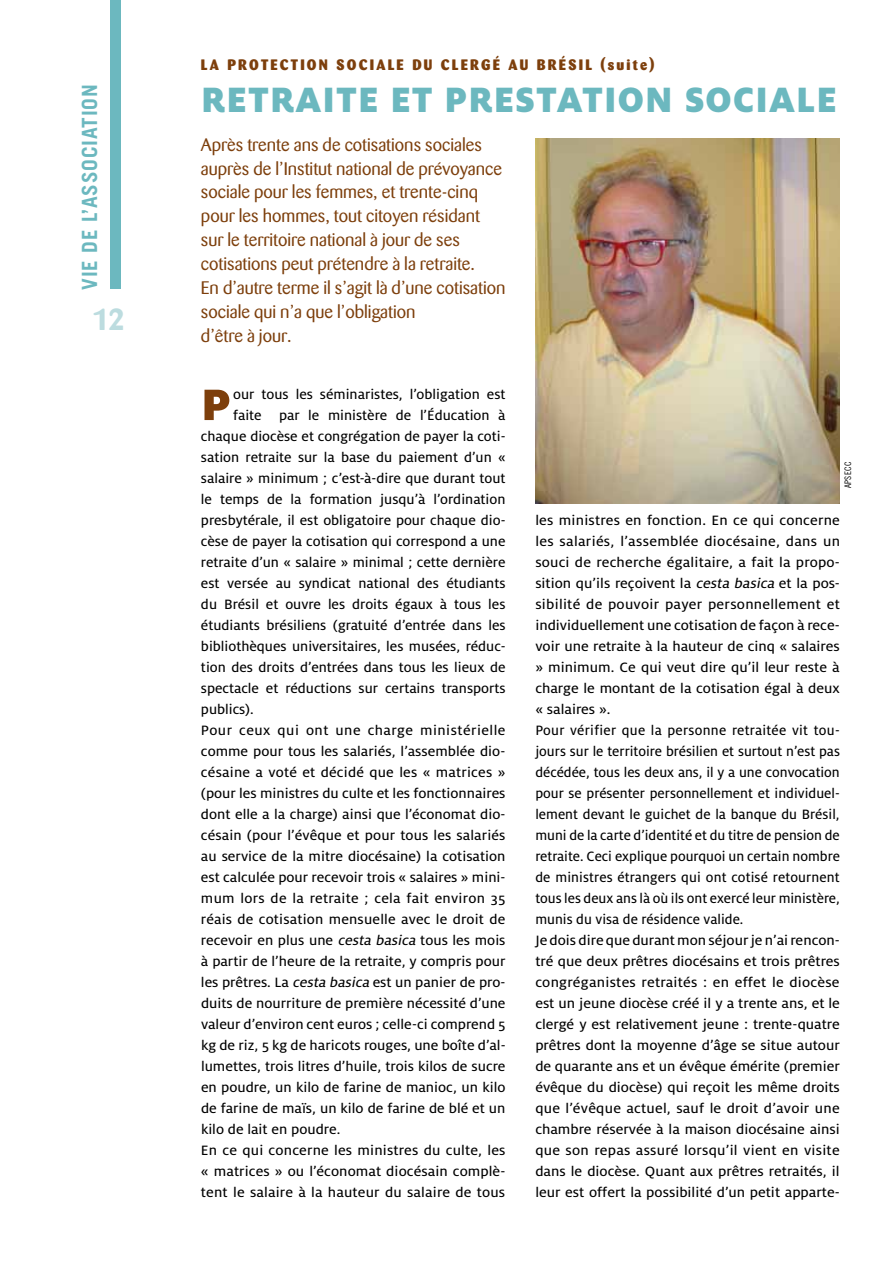
<style>
.page{position:relative;width:893px;height:1263px;background:#fff}
.page>*{position:absolute;margin:0;border:0;box-sizing:border-box;transform-origin:0 0}
.t1{font:900 48.75px "Milo OT";color:#7d3f0c}
.t2{font:900 39px "Milo OT";letter-spacing:.03em;color:#6cb8bf}
.t3{font:700 30px "Barmeno";color:#bcdcdf}
.t4{font:700 21px "Trade Gothic";letter-spacing:.04em;color:#6cb8bf}
.t5{font:18px/24px "Barmeno";color:#7d3f0c}
.t6{font:15px/21px "Milo OT Text";color:#000;scale:1.06 1}
.t7{font:15px "Milo OT Text";color:#000;scale:1.05 1}
.t8{font:15px "Milo OT Text";color:#000}
.t9{font:800 15px "Barmeno";letter-spacing:.15em;color:#7d3f0c}
.t10{font:15px "Milo OT Text";letter-spacing:.02em;color:#000;scale:1.05 1}
.t11{font:15px "Milo OT Text";letter-spacing:.03em;color:#000;scale:1.05 1}
.t12{font:9px "Trade Gothic Cond Eighteen";color:#000}
.s1{font-style:italic}
</style>
<div class="page">
<div style="left:111px;top:0;width:10px;height:289px;background:#6cb8bf"></div>
<img style="left:535px;top:138px;width:305px;height:365px">
<h3 class="t4" style="left:77px;top:290px;width:207px;rotate:-90deg">Vie de l’association</h3>
<h3 class="t3" style="left:93px;top:301px;width:33px">12</h3>
<p class="t9" style="left:201px;top:55px;width:455px">LA PROT ECT ION SOCIALE DU CLERGÉ AU BRÉSIL (SUITE)</p>
<h2 class="t2" style="left:201px;top:77px;width:637px">RETRAITE ET PRESTATION SOC IALE</h2>
<p class="t5" style="left:201px;top:132px;width:306px">Après trente ans de cotisations sociales auprès de l’Institut national de prévoyance sociale pour les femmes, et trente-cinq pour les hommes, tout citoyen résidant sur le territoire national à jour de ses cotisations peut prétendre à la retraite.<br>En d’autre terme il s’agit là d’une cotisation sociale qui n’a que l’obligation<br>d’être à jour.</p>
<h1 class="t1" style="left:201px;top:376px;width:26px">P</h1>
<p class="t8" style="left:233px;top:386px;width:274px">our tous les séminaristes, l’obligation est</p>
<p class="t8" style="left:233px;top:407px;width:274px">faite par le ministère de l’Éducation à</p>
<p class="t8" style="left:201px;top:428px;width:306px">chaque diocèse et congrégation de payer la coti-</p>
<p class="t8" style="left:201px;top:449px;width:306px">sation retraite sur la base du paiement d’un «</p>
<p class="t8" style="left:201px;top:470px;width:306px">salaire » minimum ; c’est-à-dire que durant tout</p>
<p class="t8" style="left:201px;top:491px;width:306px">le temps de la formation jusqu’à l’ordination</p>
<p class="t8" style="left:201px;top:512px;width:306px">presbytérale, il est obligatoire pour chaque dio-</p>
<p class="t8" style="left:201px;top:533px;width:306px">cèse de payer la cotisation qui correspond a une</p>
<p class="t8" style="left:201px;top:554px;width:306px">retraite d’un « salaire » minimal ; cette dernière</p>
<p class="t8" style="left:201px;top:575px;width:306px">est versée au syndicat national des étudiants</p>
<p class="t8" style="left:201px;top:596px;width:306px">du Brésil et ouvre les droits égaux à tous les</p>
<p class="t8" style="left:201px;top:617px;width:306px">étudiants brésiliens (gratuité d’entrée dans les</p>
<p class="t8" style="left:201px;top:638px;width:306px">bibliothèques universitaires, les musées, réduc-</p>
<p class="t8" style="left:201px;top:659px;width:306px">tion des droits d’entrées dans tous les lieux de</p>
<p class="t8" style="left:201px;top:680px;width:306px">spectacle et réductions sur certains transports</p>
<p class="t8" style="left:201px;top:701px;width:54px">publics).</p>
<p class="t11" style="left:201px;top:722px;width:292px">Pour ceux qui ont une charge ministérielle</p>
<p class="t7" style="left:201px;top:743px;width:292px">comme pour tous les salariés, l’assemblée dio-</p>
<p class="t7" style="left:201px;top:764px;width:291px">césaine a voté et décidé que les « matrices »</p>
<p class="t7" style="left:201px;top:785px;width:292px">(pour les ministres du culte et les fonctionnaires</p>
<p class="t7" style="left:201px;top:806px;width:292px">dont elle a la charge) ainsi que l’économat dio-</p>
<p class="t7" style="left:201px;top:827px;width:291px">césain (pour l’évêque et pour tous les salariés</p>
<p class="t7" style="left:201px;top:848px;width:292px">au service de la mitre diocésaine) la cotisation</p>
<p class="t7" style="left:201px;top:869px;width:292px">est calculée pour recevoir trois « salaires » mini-</p>
<p class="t10" style="left:201px;top:890px;width:291px">mum lors de la retraite ; cela fait environ 35</p>
<p class="t7" style="left:201px;top:911px;width:291px">réais de cotisation mensuelle avec le droit de</p>
<p class="t7" style="left:201px;top:932px;width:292px">recevoir en plus une <span class="s1">cesta basica</span> tous les mois</p>
<p class="t7" style="left:201px;top:953px;width:292px">à partir de l’heure de la retraite, y compris pour</p>
<p class="t7" style="left:201px;top:974px;width:292px">les prêtres. La <span class="s1">cesta basica</span> est un panier de pro-</p>
<p class="t7" style="left:201px;top:995px;width:292px">duits de nourriture de première nécessité d’une</p>
<p class="t7" style="left:201px;top:1016px;width:292px">valeur d’environ cent euros ; celle-ci comprend 5</p>
<p class="t7" style="left:201px;top:1037px;width:292px">kg de riz, 5 kg de haricots rouges, une boîte d’al-</p>
<p class="t7" style="left:201px;top:1058px;width:292px">lumettes, trois litres d’huile, trois kilos de sucre</p>
<p class="t7" style="left:201px;top:1079px;width:292px">en poudre, un kilo de farine de manioc, un kilo</p>
<p class="t7" style="left:201px;top:1100px;width:291px">de farine de maïs, un kilo de farine de blé et un</p>
<p class="t7" style="left:201px;top:1121px;width:134px">kilo de lait en poudre.</p>
<p class="t6" style="left:201px;top:1140px;width:289px">En ce qui concerne les ministres du culte, les</p>
<p class="t6" style="left:201px;top:1161px;width:289px">« matrices » ou l’économat diocésain complè-</p>
<p class="t6" style="left:201px;top:1182px;width:289px">tent le salaire à la hauteur du salaire de tous</p>
<p class="t12" style="left:842px;top:488px;width:27px;rotate:-90deg">apsecc</p>
<p class="t6" style="left:535px;top:510px;width:289px">les ministres en fonction. En ce qui concerne les salariés, l’assemblée diocésaine, dans un souci de recherche égalitaire, a fait la propo&shy;sition qu’ils reçoivent la <span class="s1">cesta basica</span> et la pos&shy;sibilité de pouvoir payer personnellement et individuellement une cotisation de façon à rece&shy;voir une retraite à la hauteur de cinq « salaires » minimum. Ce qui veut dire qu’il leur reste à charge le montant de la cotisation égal à deux « salaires ».<br>Pour vérifier que la personne retraitée vit tou&shy;jours sur le territoire brésilien et surtout n’est pas décédée, tous les deux ans, il y a une convocation pour se présenter personnellement et individuel&shy;lement devant le guichet de la banque du Brésil, muni de la carte d’identité et du titre de pension de retraite. Ceci explique pourquoi un certain nombre de ministres étrangers qui ont cotisé retournent tous les deux ans là où ils ont exercé leur ministère, munis du visa de résidence valide.<br>Je dois dire que durant mon séjour je n’ai rencon&shy;tré que deux prêtres diocésains et trois prêtres congréganistes retraités : en effet le diocèse est un jeune diocèse créé il y a trente ans, et le clergé y est relativement jeune : trente-quatre prêtres dont la moyenne d’âge se situe autour de quarante ans et un évêque émérite (premier évêque du diocèse) qui reçoit les même droits que l’évêque actuel, sauf le droit d’avoir une chambre réservée à la maison diocésaine ainsi que son repas assuré lorsqu’il vient en visite dans le diocèse. Quant aux prêtres retraités, il leur est offert la possibilité d’un petit apparte-</p>
</div>
